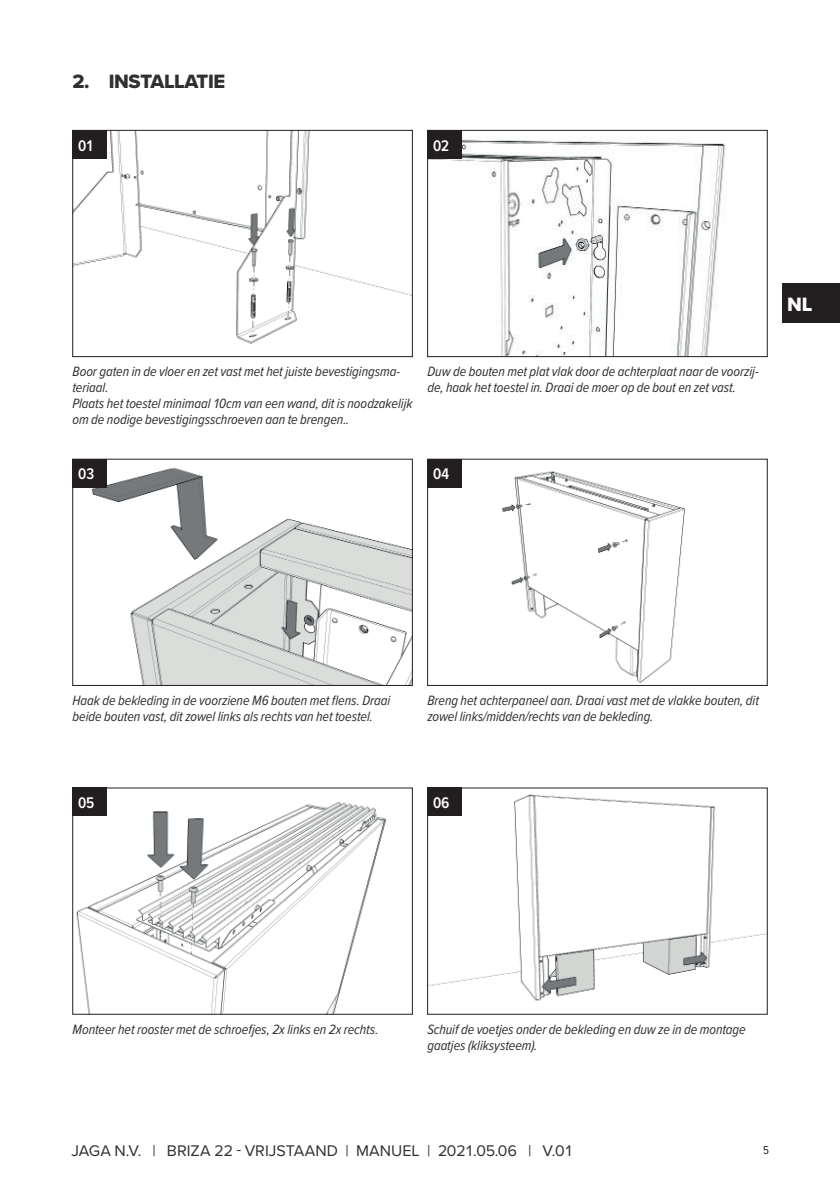
<style>
.page{position:relative;width:840px;height:1190px;background:#fff}
.page>*{position:absolute;margin:0;border:0;box-sizing:border-box;transform-origin:0 0}
.t1{font:20px "Proxima Nova Extrabld";letter-spacing:-.02em;color:#312f30}
.t2{font:20px "Proxima Nova Extrabld";color:#fff}
.t3{font:16px "Proxima Nova";letter-spacing:.005em;color:#312f30}
.t4{font:600 16px "Proxima Nova Cond";letter-spacing:-.02em;color:#fff}
.t5{font:italic 14px/16px "Proxima Nova Cond";letter-spacing:-.005em;color:#312f30}
.t6{font:12px "Proxima Nova Cond";color:#231f20}
</style>
<div class="page">
<div style="left:782px;top:283px;width:58px;height:40px;background:#231f20"></div>
<img style="left:76px;top:790px;width:311px;height:223px">
<div style="left:72px;top:788px;width:341px;height:227px;border:1px solid #231f20"></div>
<img style="left:429px;top:790px;width:337px;height:211px">
<div style="left:427px;top:788px;width:341px;height:227px;border:1px solid #231f20"></div>
<img style="left:74px;top:461px;width:337px;height:223px">
<div style="left:72px;top:459px;width:341px;height:227px;border:1px solid #231f20"></div>
<img style="left:429px;top:461px;width:256px;height:223px">
<div style="left:427px;top:459px;width:341px;height:227px;border:1px solid #231f20"></div>
<img style="left:74px;top:132px;width:337px;height:212px">
<div style="left:72px;top:130px;width:341px;height:227px;border:1px solid #231f20"></div>
<img style="left:429px;top:132px;width:297px;height:223px">
<div style="left:427px;top:130px;width:341px;height:227px;border:1px solid #231f20"></div>
<div style="left:72px;top:130px;width:34px;height:28px;background:#231f20"></div>
<div style="left:72px;top:459px;width:34px;height:28px;background:#231f20"></div>
<div style="left:72px;top:788px;width:34px;height:28px;background:#231f20"></div>
<div style="left:427px;top:130px;width:34px;height:28px;background:#231f20"></div>
<div style="left:427px;top:459px;width:34px;height:28px;background:#231f20"></div>
<div style="left:427px;top:788px;width:34px;height:28px;background:#231f20"></div>
<h1 class="t1" style="left:72px;top:73px;width:154px">2. INSTALLATIE</h1>
<p class="t4" style="left:78px;top:139px;width:18px">01</p>
<p class="t4" style="left:433px;top:139px;width:18px">02</p>
<p class="t5" style="left:72px;top:365px;width:342px">Boor gaten in de vloer en zet vast met het juiste bevestigingsma&shy;teriaal.<br>Plaats het toestel minimaal 10cm van een wand, dit is noodzakelijk om de nodige bevestigingsschroeven aan te brengen. .</p>
<p class="t5" style="left:427px;top:365px;width:333px">Duw de bouten met plat vlak door de achterplaat naar de voorzij&shy;de, haak het toestel in. Draai de moer op de bout en zet vast.</p>
<p class="t4" style="left:78px;top:468px;width:18px">03</p>
<p class="t4" style="left:433px;top:468px;width:18px">04</p>
<h1 class="t2" style="left:787px;top:297px;width:26px">NL</h1>
<p class="t5" style="left:72px;top:694px;width:319px">Haak de bekleding in de voorziene M6 bouten met flens. Draai beide bouten vast, dit zowel links als rechts van het toestel.</p>
<p class="t4" style="left:78px;top:797px;width:18px">05</p>
<p class="t5" style="left:427px;top:694px;width:333px">Breng het achterpaneel aan. Draai vast met de vlakke bouten, dit zowel links/midden/rechts van de bekleding.</p>
<p class="t4" style="left:433px;top:797px;width:18px">06</p>
<p class="t5" style="left:72px;top:1023px;width:308px">Monteer het rooster met de schroefjes, 2x links en 2x rechts.</p>
<p class="t5" style="left:427px;top:1023px;width:320px">Schuif de voetjes onder de bekleding en duw ze in de montage gaatjes (kliksysteem).</p>
<p class="t3" style="left:72px;top:1145px;width:503px">JAGA N.V. | BRIZA 22 - VRIJSTAAND | MANUEL | 2021.05.06 | V.01</p>
<p class="t6" style="left:763px;top:1146px;width:7px">5</p>
</div>
